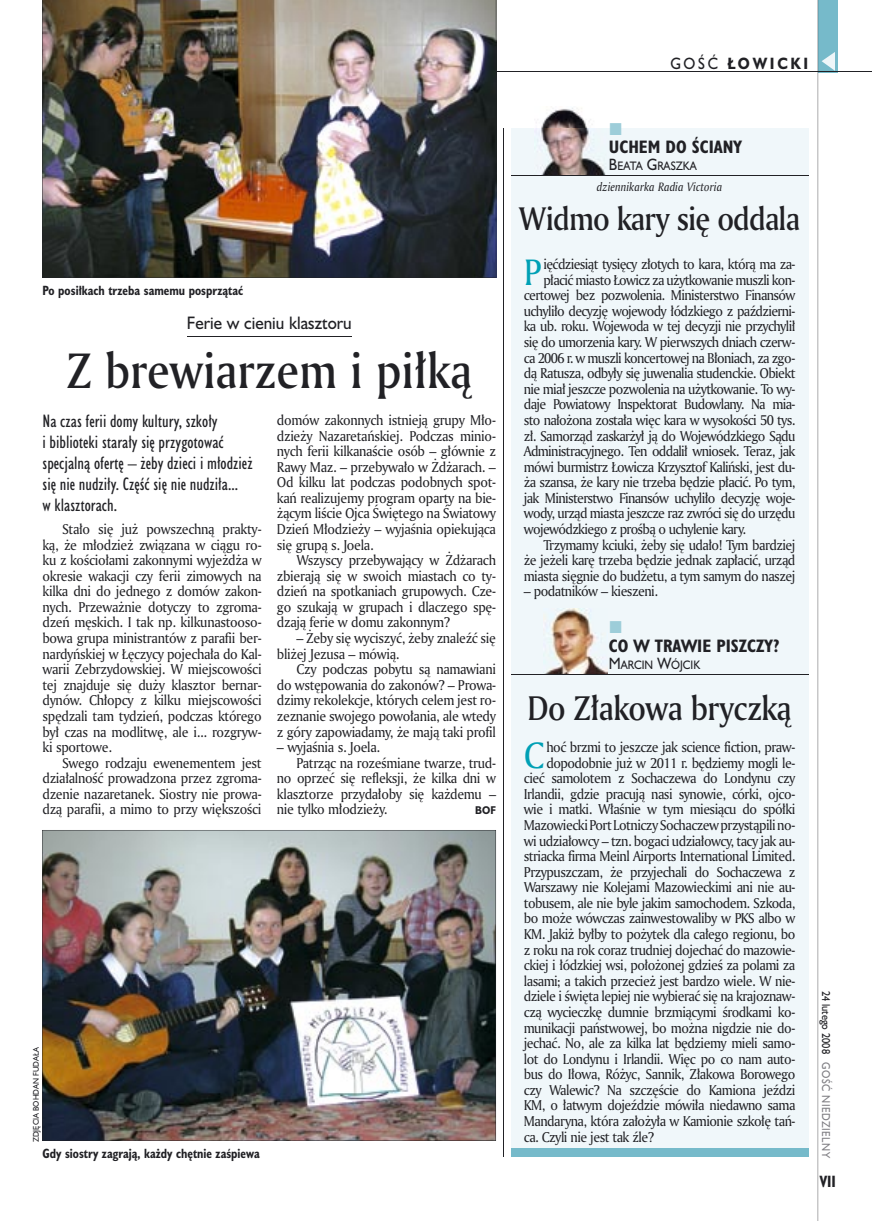
<style>
.page{position:relative;width:872px;height:1221px;background:#fff}
.page>*{position:absolute;margin:0;border:0;box-sizing:border-box;transform-origin:0 0}
.t1{font:48px "Amerigo Md PL";color:#212125;scale:.9 1}
.t2{font:35.55px "Amerigo PL";color:#00a0b5;scale:.94 1}
.t3{font:33px "Amerigo Md PL";letter-spacing:-.02em;color:#212125;scale:.9 1}
.t4{font:31.5px "Amerigo Md PL";letter-spacing:-.03em;color:#212125;scale:.9 1}
.t5{font:16.5px/21px "Humanst 521 Cn PL";color:#212125}
.t6{font:700 16.5px "Humanst 521 Cn PL";color:#212125}
.t7{font:16.5px "Humanst 521 PL";color:#212125;scale:.94 1}
.t8{font:700 15px "Humanst 521 PL";letter-spacing:.2em;color:#212125;scale:.9 1}
.t9{font:700 15px "Humanst 521 Cn PL";color:#212125;scale:.94 1}
.t10{font:13.8px/15.6px "Amerigo PL";letter-spacing:-.04em;color:#212125;text-align:justify;scale:.94 1}
.t11{font:700 12.3px "Humanst 521 Cn PL";color:#212125;scale:.94 1}
.t12{font:italic 11.7px "Amerigo PL";color:#212125;scale:.94 1}
.t13{font:11.25px "Humanst 521 PL";color:#212125;scale:.9 1}
.t14{font:10.5px "Humanst 521 PL";letter-spacing:.05em;color:#7f7e83;scale:.9 1}
.t15{font:10.5px "Humanst 521 PL";color:#212125;scale:.9 1}
.t16{font:700 10.35px "Humanst 521 PL";color:#212125;scale:.9 1}
.t17{font:7.5px "Humanst 521 PL";color:#212125;scale:.94 1}
.s1{font-weight:400}
.s2{font-size:15px}
</style>
<div class="page">
<div style="left:818px;top:0;width:19px;height:72px;background:#76baca"></div>
<svg style="left:821px;top:52px;width:14px;height:19px"></svg>
<hr style="left:425px;top:72px;width:447px;height:1px;background:#212125">
<hr style="left:817px;top:0;width:1px;height:1220px;background:#212125">
<div style="left:511px;top:129px;width:297px;height:1027px;background:#f0f7fa"></div>
<div style="left:511px;top:1148px;width:297px;height:8px;background:#76baca"></div>
<hr style="left:503px;top:129px;width:1px;height:1027px;background:#212125">
<img style="left:544px;top:608px;width:64px;height:66px">
<hr style="left:511px;top:674px;width:297px;height:1px;background:#212125">
<img style="left:535px;top:107px;width:75px;height:68px">
<hr style="left:511px;top:175px;width:297px;height:1px;background:#212125">
<hr style="left:187px;top:336px;width:165px;height:1px;background:#212125">
<img style="left:42px;top:0;width:454px;height:277px">
<img style="left:42px;top:830px;width:454px;height:310px">
<p class="t8" style="left:670px;top:53px;width:155px"><span class="s1">GOŚĆ</span> ŁOWICKI</p>
<p class="t11" style="left:43px;top:281px;width:215px">Po posiłkach trzeba samemu posprzątać</p>
<p class="t7" style="left:187px;top:312px;width:177px">Ferie w cieniu klasztoru</p>
<h1 class="t1" style="left:66px;top:339px;width:452px">Z brewiarzem i piłką</h1>
<p class="t5" style="left:43px;top:410px;width:212px">Na czas ferii domy kultury, szkoły<br>i biblioteki starały się przygotować specjalną ofertę – żeby dzieci i młodzież się nie nudziły. Część się nie nudziła...<br>w klasztorach.</p>
<p class="t10" style="left:43px;top:521px;width:235px;text-indent:20px">Stało się już powszechną prakty&shy;ką, że młodzież związana w ciągu ro&shy;ku z kościołami zakonnymi wyjeżdża w okresie wakacji czy ferii zimowych na kilka dni do jednego z domów zakon&shy;nych. Przeważnie dotyczy to zgroma&shy;dzeń męskich. I tak np. kilkunastooso&shy;bowa grupa ministrantów z parafii ber&shy;nardyńskiej w Łęczycy pojechała do Kal&shy;warii Zebrzydowskiej. W miejscowości tej znajduje się duży klasztor bernar&shy;dynów. Chłopcy z kilku miejscowości spędzali tam tydzień, podczas którego był czas na modlitwę, ale i... rozgryw&shy;ki sportowe.</p>
<p class="t10" style="left:43px;top:754px;width:235px;text-indent:20px">Swego rodzaju ewenementem jest działalność prowadzona przez zgroma&shy;dzenie nazaretanek. Siostry nie prowa&shy;dzą parafii, a mimo to przy większości</p>
<p class="t10" style="left:277px;top:412px;width:235px">domów zakonnych istnieją grupy Mło&shy;dzieży Nazaretańskiej. Podczas minio&shy;nych ferii kilkanaście osób – głównie z Rawy Maz. – przebywało w Żdżarach. – Od kilku lat podczas podobnych spot&shy;kań realizujemy program oparty na bie&shy;żącym liście Ojca Świętego na Światowy Dzień Młodzieży – wyjaśnia opiekująca się grupą s. Joela.</p>
<p class="t10" style="left:277px;top:552px;width:234px;text-indent:20px">Wszyscy przebywający w Żdżarach zbierają się w swoich miastach co ty&shy;dzień na spotkaniach grupowych. Cze&shy;go szukają w grupach i dlaczego spę&shy;dzają ferie w domu zakonnym?</p>
<p class="t10" style="left:277px;top:630px;width:234px;text-indent:20px">– Żeby się wyciszyć, żeby znaleźć się bliżej Jezusa – mówią.</p>
<p class="t10" style="left:277px;top:661px;width:235px;text-indent:20px">Czy podczas pobytu są namawiani do wstępowania do zakonów? – Prowa&shy;dzimy rekolekcje, których celem jest ro&shy;zeznanie swojego powołania, ale wtedy z góry zapowiadamy, że mają taki profil</p>
<p class="t10" style="left:277px;top:739px;width:111px">– wyjaśnia s. Joela.</p>
<p class="t10" style="left:296px;top:754px;width:214px">Patrząc na roześmiane twarze, trud-</p>
<p class="t10" style="left:277px;top:770px;width:235px">no oprzeć się refleksji, że kilka dni w</p>
<p class="t10" style="left:277px;top:785px;width:235px">klasztorze przydałoby się każdemu –</p>
<p class="t10" style="left:277px;top:801px;width:119px">nie tylko młodzieży.</p>
<p class="t16" style="left:475px;top:803px;width:25px">BOF</p>
<p class="t17" style="left:31px;top:1142px;width:103px;rotate:-90deg">ZDJĘCIA BOHDAN FUDAŁA</p>
<p class="t11" style="left:43px;top:1144px;width:233px">Gdy siostry zagrają, każdy chętnie zaśpiewa</p>
<p class="t6" style="left:609px;top:136px;width:134px">UCHEM DO ŚCIANY</p>
<p class="t13" style="left:609px;top:158px;width:99px"><span class="s2">B</span>EATA <span class="s2">G</span>RASZKA</p>
<p class="t12" style="left:597px;top:179px;width:135px">dziennikarka Radia Victoria</p>
<h3 class="t4" style="left:519px;top:197px;width:314px">Widmo kary się oddala</h3>
<h2 class="t2" style="left:524px;top:248px;width:20px">P</h2>
<p class="t10" style="left:543px;top:256px;width:269px">ięćdziesiąt tysięcy złotych to kara, którą ma za-</p>
<p class="t10" style="left:543px;top:271px;width:269px">płacić miasto Łowicz za użytkowanie muszli kon-</p>
<p class="t10" style="left:524px;top:287px;width:290px">certowej bez pozwolenia. Ministerstwo Finansów</p>
<p class="t10" style="left:524px;top:303px;width:290px">uchyliło decyzję wojewody łódzkiego z październi-</p>
<p class="t10" style="left:524px;top:318px;width:290px">ka ub. roku. Wojewoda w tej decyzji nie przychylił</p>
<p class="t10" style="left:524px;top:334px;width:290px">się do umorzenia kary. W pierwszych dniach czerw-</p>
<p class="t10" style="left:524px;top:349px;width:290px">ca 2006 r. w muszli koncertowej na Błoniach, za zgo-</p>
<p class="t10" style="left:524px;top:365px;width:290px">dą Ratusza, odbyły się juwenalia studenckie. Obiekt</p>
<p class="t10" style="left:524px;top:380px;width:290px">nie miał jeszcze pozwolenia na użytkowanie. To wy-</p>
<p class="t10" style="left:524px;top:396px;width:290px">daje Powiatowy Inspektorat Budowlany. Na mia-</p>
<p class="t10" style="left:524px;top:412px;width:290px">sto nałożona została więc kara w wysokości 50 tys.</p>
<p class="t10" style="left:524px;top:427px;width:290px">zł. Samorząd zaskarżył ją do Wojewódzkiego Sądu</p>
<p class="t10" style="left:524px;top:443px;width:290px">Administracyjnego. Ten oddalił wniosek. Teraz, jak</p>
<p class="t10" style="left:524px;top:458px;width:290px">mówi burmistrz Łowicza Krzysztof Kaliński, jest du-</p>
<p class="t10" style="left:524px;top:474px;width:290px">ża szansa, że kary nie trzeba będzie płacić. Po tym,</p>
<p class="t10" style="left:524px;top:489px;width:290px">jak Ministerstwo Finansów uchyliło decyzję woje-</p>
<p class="t10" style="left:524px;top:505px;width:290px">wody, urząd miasta jeszcze raz zwróci się do urzędu</p>
<p class="t10" style="left:524px;top:521px;width:238px">wojewódzkiego z prośbą o uchylenie kary.</p>
<p class="t10" style="left:543px;top:536px;width:270px">Trzymamy kciuki, żeby się udało! Tym bardziej</p>
<p class="t10" style="left:524px;top:552px;width:290px">że jeżeli karę trzeba będzie jednak zapłacić, urząd</p>
<p class="t10" style="left:524px;top:567px;width:290px">miasta sięgnie do budżetu, a tym samym do naszej</p>
<p class="t10" style="left:524px;top:583px;width:144px">– podatników – kieszeni.</p>
<p class="t6" style="left:609px;top:634px;width:172px">CO W TRAWIE PISZCZY?</p>
<p class="t13" style="left:609px;top:656px;width:103px"><span class="s2">M</span>ARCIN <span class="s2">W</span>ÓJCIK</p>
<h3 class="t3" style="left:527px;top:685px;width:295px">Do Złakowa bryczką</h3>
<h2 class="t2" style="left:524px;top:731px;width:23px">C</h2>
<p class="t10" style="left:546px;top:739px;width:266px">hoć brzmi to jeszcze jak science fiction, praw-</p>
<p class="t10" style="left:546px;top:754px;width:266px">dopodobnie już w 2011 r. będziemy mogli le-</p>
<p class="t10" style="left:524px;top:770px;width:290px">cieć samolotem z Sochaczewa do Londynu czy</p>
<p class="t10" style="left:524px;top:785px;width:290px">Irlandii, gdzie pracują nasi synowie, córki, ojco-</p>
<p class="t10" style="left:524px;top:801px;width:290px">wie i matki. Właśnie w tym miesiącu do spółki</p>
<p class="t10" style="left:524px;top:816px;width:290px">Mazowiecki Port Lotniczy Sochaczew przystąpili no-</p>
<p class="t10" style="left:524px;top:832px;width:290px">wi udziałowcy – tzn. bogaci udziałowcy, tacy jak au-</p>
<p class="t10" style="left:524px;top:848px;width:290px">striacka firma Meinl Airports International Limited.</p>
<p class="t10" style="left:524px;top:863px;width:290px">Przypuszczam, że przyjechali do Sochaczewa z</p>
<p class="t10" style="left:524px;top:879px;width:290px">Warszawy nie Kolejami Mazowieckimi ani nie au-</p>
<p class="t10" style="left:524px;top:894px;width:290px">tobusem, ale nie byle jakim samochodem. Szkoda,</p>
<p class="t10" style="left:524px;top:910px;width:290px">bo może wówczas zainwestowaliby w PKS albo w</p>
<p class="t10" style="left:524px;top:925px;width:290px">KM. Jakiż byłby to pożytek dla całego regionu, bo</p>
<p class="t10" style="left:524px;top:941px;width:290px">z roku na rok coraz trudniej dojechać do mazowie-</p>
<p class="t10" style="left:524px;top:957px;width:290px">ckiej i łódzkiej wsi, położonej gdzieś za polami za</p>
<p class="t10" style="left:524px;top:972px;width:290px">lasami; a takich przecież jest bardzo wiele. W nie-</p>
<p class="t10" style="left:524px;top:988px;width:290px">dziele i święta lepiej nie wybierać się na krajoznaw-</p>
<p class="t10" style="left:524px;top:1003px;width:290px">czą wycieczkę dumnie brzmiącymi środkami ko-</p>
<p class="t10" style="left:524px;top:1019px;width:290px">munikacji państwowej, bo można nigdzie nie do-</p>
<p class="t10" style="left:524px;top:1034px;width:290px">jechać. No, ale za kilka lat będziemy mieli samo-</p>
<p class="t10" style="left:524px;top:1050px;width:290px">lot do Londynu i Irlandii. Więc po co nam auto-</p>
<p class="t10" style="left:524px;top:1066px;width:290px">bus do Iłowa, Różyc, Sannik, Złakowa Borowego</p>
<p class="t10" style="left:524px;top:1081px;width:290px">czy Walewic? Na szczęście do Kamiona jeździ</p>
<p class="t10" style="left:524px;top:1097px;width:290px">KM, o łatwym dojeździe mówiła niedawno sama</p>
<p class="t10" style="left:524px;top:1112px;width:290px">Mandaryna, która założyła w Kamionie szkołę tań-</p>
<p class="t10" style="left:524px;top:1128px;width:140px">ca. Czyli nie jest tak źle?</p>
<p class="t15" style="left:833px;top:990px;width:72px;rotate:90deg">24 lutego 2008</p>
<p class="t14" style="left:833px;top:1062px;width:108px;rotate:90deg">GOŚĆ NIEDZIELNY</p>
<p class="t9" style="left:819px;top:1171px;width:19px">VII</p>
</div>
